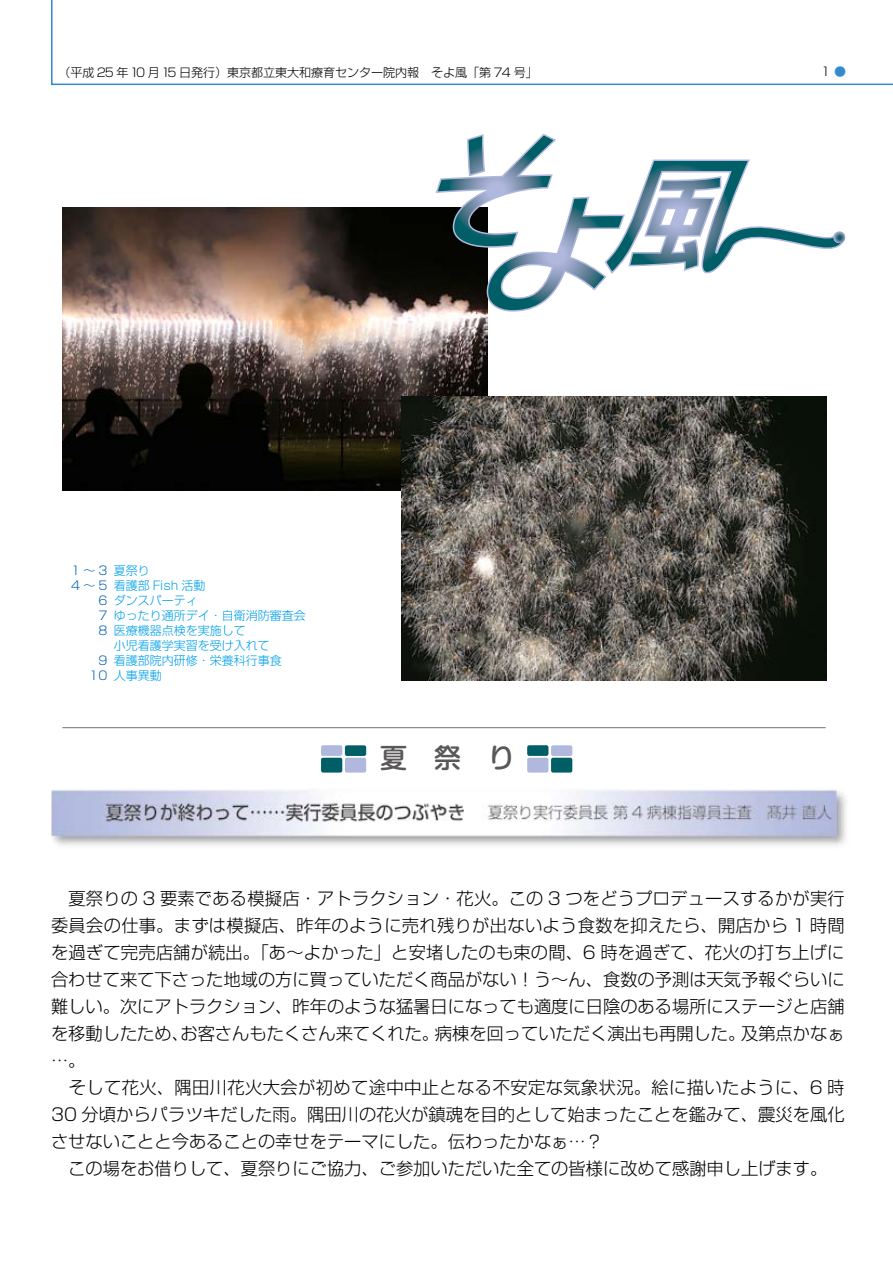
<style>
.page{position:relative;width:893px;height:1263px;background:#fff}
.page>*{position:absolute;margin:0;border:0;box-sizing:border-box;transform-origin:0 0}
.t1{font:500 27px "Shin M Go";color:#595757}
.t2{font:300 17.25px/27px "Shin Go";color:#000}
.t3{font:300 12px/15px "Shin Go";color:#00a0e9}
.t4{font:300 12px "Shin Go";color:#000}
.t5{font:300 12px/15px "Shin Go";color:#005eae;text-align:right}
.t6{font:300 12px "Shin Go";color:#318bcc}
</style>
<div class="page">
<svg style="left:51px;top:0;width:842px;height:86px"></svg>
<img style="left:62px;top:207px;width:425px;height:284px">
<img style="left:402px;top:397px;width:425px;height:283px">
<hr style="left:62px;top:727px;width:764px;height:1px;background:#727172">
<svg style="left:435px;top:134px;width:411px;height:178px"></svg>
<img style="left:51px;top:789px;width:796px;height:57px">
<div style="left:321px;top:758px;width:21px;height:14px;background:#005e67;border-radius:2px"></div>
<div style="left:321px;top:745px;width:21px;height:11px;background:#b0b8dd;border-radius:2px"></div>
<div style="left:345px;top:758px;width:21px;height:14px;background:#b0b8dd;border-radius:2px"></div>
<div style="left:345px;top:745px;width:21px;height:11px;background:#005e67;border-radius:2px"></div>
<div style="left:527px;top:758px;width:21px;height:14px;background:#b0b8dd;border-radius:2px"></div>
<div style="left:527px;top:745px;width:21px;height:11px;background:#005e67;border-radius:2px"></div>
<div style="left:551px;top:758px;width:21px;height:14px;background:#005e67;border-radius:2px"></div>
<div style="left:551px;top:745px;width:21px;height:11px;background:#b0b8dd;border-radius:2px"></div>
<p class="t4" style="left:58px;top:65px;width:481px">（平成 25 年10 月15 日発行）東京都立東大和療育センター院内報　そよ風「第 74 号」</p>
<p class="t6" style="left:834px;top:64px;width:14px">●</p>
<p class="t3" style="left:114px;top:562px;width:193px">夏祭り<br>看護部 Fish 活動<br>ダンスパーティ<br>ゆったり通所デイ・自衛消防審査会医療機器点検を実施して<br>小児看護学実習を受け入れて<br>看護部院内研修・栄養科行事食<br>人事異動</p>
<p class="t5" style="left:71px;top:562px;width:38px">1〜3<br>4〜5<br>6<br>7<br>8</p>
<p class="t5" style="left:89px;top:652px;width:20px">9<br>10</p>
<h1 class="t1" style="left:380px;top:738px;width:136px">夏　祭　り</h1>
<p class="t2" style="left:51px;top:884px;width:795px">　夏祭りの 3 要素である模擬店・アトラクション・花火。この 3 つをどうプロデュースするかが実行委員会の仕事。まずは模擬店、昨年のように売れ残りが出ないよう食数を抑えたら、開店から 1 時間を過ぎて完売店舗が続出。「あ～よかった」と安堵したのも束の間、6 時を過ぎて、花火の打ち上げに合わせて来て下さった地域の方に買っていただく商品がない！う～ん、食数の予測は天気予報ぐらいに難しい。次にアトラクション、昨年のような猛暑日になっても適度に日陰のある場所にステージと店舗を移動したため、お客さんもたくさん来てくれた。病棟を回っていただく演出も再開した。及第点かなぁ…。<br>　そして花火、隅田川花火大会が初めて途中中止となる不安定な気象状況。絵に描いたように、6 時30 分頃からパラツキだした雨。隅田川の花火が鎮魂を目的として始まったことを鑑みて、震災を風化させないことと今あることの幸せをテーマにした。伝わったかなぁ…？<br>　この場をお借りして、夏祭りにご協力、ご参加いただいた全ての皆様に改めて感謝申し上げます。</p>
</div>
